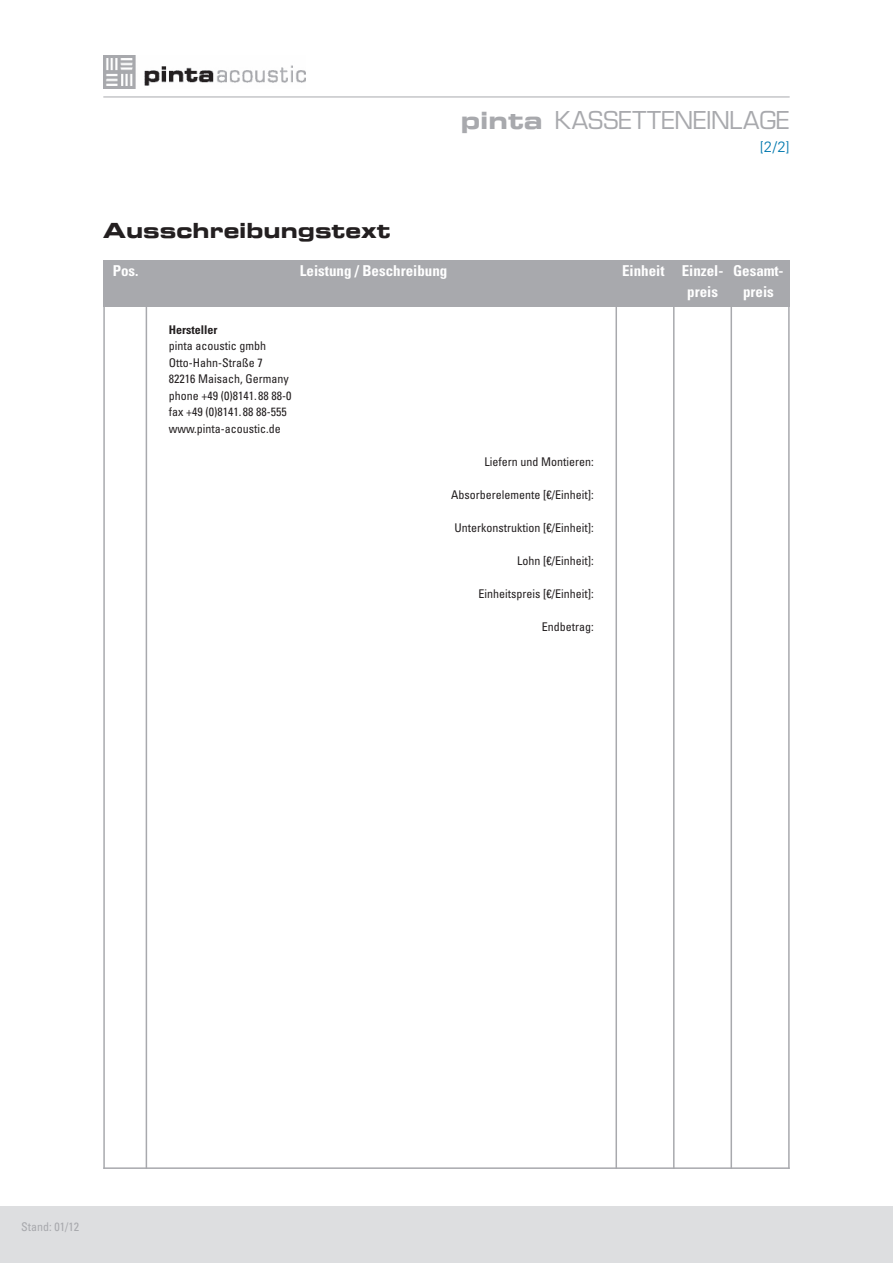
<style>
.page{position:relative;width:893px;height:1263px;background:#fff}
.page>*{position:absolute;margin:0;border:0;box-sizing:border-box;transform-origin:0 0}
.t1{font:24px "Eurostile LT";letter-spacing:.005em;color:#a8a9ad}
.t2{font:21px "Eurostile LT Bold Extended Two";color:#231f20}
.t3{font:700 condensed 15px/20.9px "Univers LT Std";color:#fff}
.t4{font:300 15px "Univers LT";color:#0078ae}
.t5{font:condensed 12px/16.5px "Univers LT Std";color:#231f20}
.t6{font:condensed 12px "Univers LT Std";color:#a8a9ad}
.t7{font:700 condensed 12px "Univers LT Std";color:#231f20}
.s1{font-family:"Eurostile LT Bold Extended Two"}
</style>
<div class="page">
<img style="left:103px;top:55px;width:203px;height:33px">
<hr style="left:103px;top:97px;width:687px;height:1px;background:#a8a9ad">
<div style="left:0;top:1206px;width:893px;height:57px;background:#dddee0"></div>
<div style="left:103px;top:260px;width:687px;height:46px;background:#a8a9ad"></div>
<hr style="left:103px;top:1167px;width:687px;height:2px;background:#a8a9ad">
<hr style="left:146px;top:284px;width:1px;height:885px;background:#a8a9ad">
<hr style="left:615px;top:284px;width:2px;height:885px;background:#a8a9ad">
<hr style="left:673px;top:284px;width:2px;height:885px;background:#a8a9ad">
<hr style="left:730px;top:284px;width:2px;height:885px;background:#a8a9ad">
<hr style="left:788px;top:284px;width:2px;height:885px;background:#a8a9ad">
<hr style="left:103px;top:284px;width:2px;height:885px;background:#a8a9ad">
<h2 class="t2" style="left:103px;top:216px;width:289px">Ausschreibungstext</h2>
<h1 class="t1" style="left:461px;top:106px;width:330px"><span class="s1">pinta</span> KASSETTENEINLAGE</h1>
<p class="t4" style="left:760px;top:137px;width:31px">[2/2]</p>
<p class="t3" style="left:113px;top:260px;width:27px">Pos.</p>
<p class="t3" style="left:300px;top:260px;width:149px">Leistung / Beschreibung</p>
<p class="t3" style="left:687px;top:260px;width:38px;text-indent:-65px">Einheit Einzel&shy;preis</p>
<p class="t3" style="left:733px;top:260px;width:52px;text-align:center">Gesamt&shy;preis</p>
<p class="t7" style="left:169px;top:322px;width:50px">Hersteller</p>
<p class="t5" style="left:169px;top:337px;width:124px">pinta acoustic gmbh<br>Otto-Hahn-Straße 7<br>82216 Maisach, Germany phone +49 (0)8141. 88 88-0 fax +49 (0)8141. 88 88-555 www.pinta-acoustic.de</p>
<p class="t5" style="left:485px;top:453px;width:111px">Liefern und Montieren:</p>
<p class="t5" style="left:451px;top:486px;width:144px">Absorberelemente [€/Einheit]:</p>
<p class="t5" style="left:455px;top:519px;width:141px">Unterkonstruktion [€/Einheit]:</p>
<p class="t5" style="left:517px;top:552px;width:78px">Lohn [€/Einheit]:</p>
<p class="t5" style="left:479px;top:585px;width:117px">Einheitspreis [€/Einheit]:</p>
<p class="t5" style="left:542px;top:618px;width:53px">Endbetrag:</p>
<p class="t6" style="left:21px;top:1219px;width:59px">Stand: 01/12</p>
</div>
